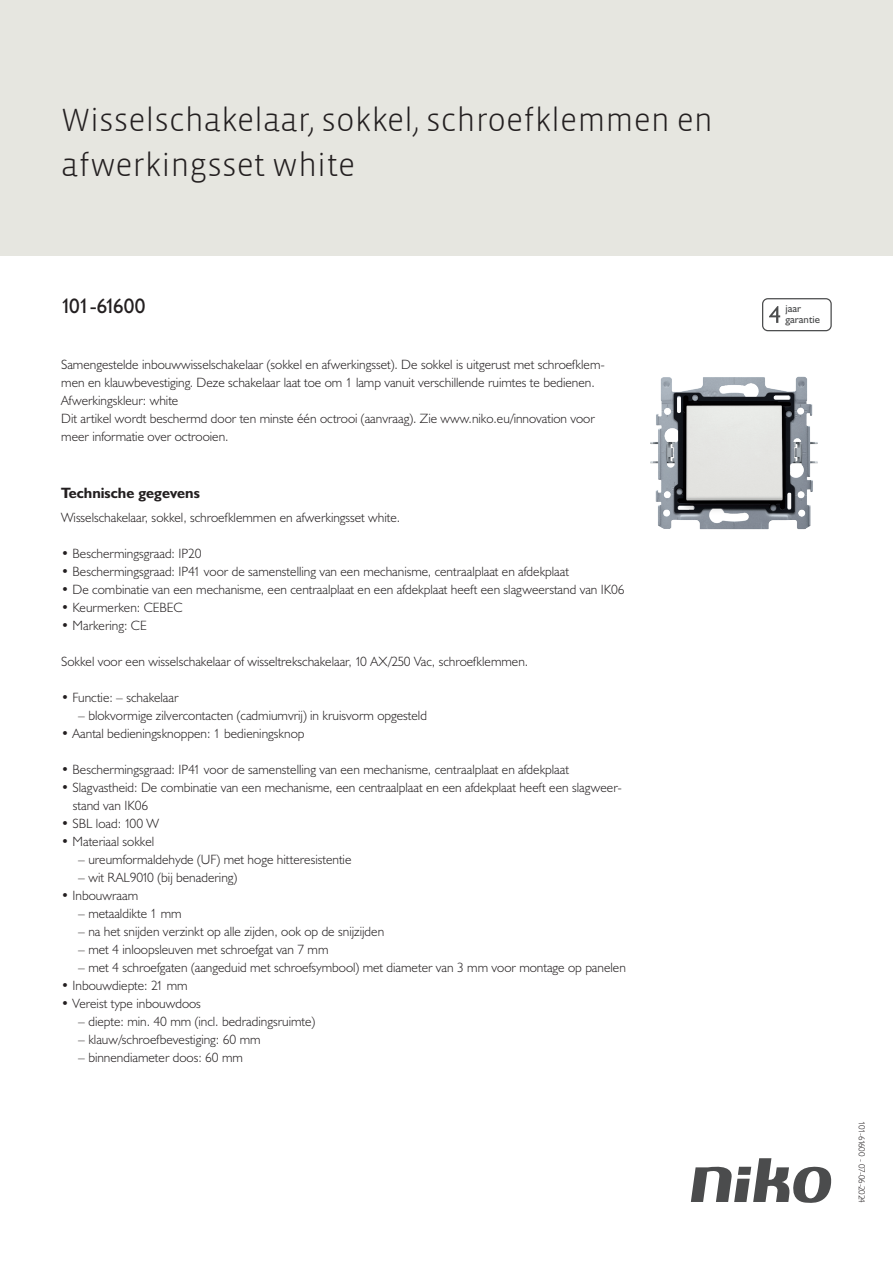
<style>
.page{position:relative;width:893px;height:1263px;background:#fff}
.page>*{position:absolute;margin:0;border:0;box-sizing:border-box;transform-origin:0 0}
.Title_datasheets{font:300 33px/45px "Vista Sans";color:#231f20}
.Article_number{font:21px "Humanist 521 BT";letter-spacing:-.07em;color:#231f20}
.Titles_parts{font:700 15px "Humanist 521 BT";color:#231f20}
.USP_Bullets{font:300 13.5px/18px "Humanist 521 BT";color:#231f20}
.USP_Bullets_level_2{font:300 13.5px "Humanist 521 BT";color:#231f20}
.Platte_tekst_CAB{font:300 13.5px/18px "Humanist 521 BT";color:#231f20}
.t1{font:10.8px/10.8px "Humanist 521 BT";color:#4b4c4d}
.Revision{font:300 9px "Humanist 521 BT";letter-spacing:-.05em;color:#231f20}
</style>
<div class="page">
<svg style="left:691px;top:1158px;width:141px;height:45px"></svg>
<div style="left:0;top:0;width:893px;height:255px;background:#e6e6e0"></div>
<svg style="left:762px;top:298px;width:70px;height:33px"></svg>
<img style="left:650px;top:376px;width:168px;height:154px">
<p class="Title_datasheets" style="left:61px;top:98px;width:653px">Wisselschakelaar, sokkel, schroefklemmen en afwerkingsset white</p>
<p class="Article_number" style="left:61px;top:293px;width:86px">101-61600</p>
<p class="t1" style="left:785px;top:303px;width:36px">jaar garantie</p>
<p class="Platte_tekst_CAB" style="left:61px;top:355px;width:545px">Samengestelde inbouwwisselschakelaar (sokkel en afwerkingsset). De sokkel is uitgerust met schroefklem&shy;men en klauwbevestiging. Deze schakelaar laat toe om 1 lamp vanuit verschillende ruimtes te bedienen.<br>Afwerkingskleur: white<br>Dit artikel wordt beschermd door ten minste één octrooi (aanvraag). Zie www.niko.eu/innovation voor meer informatie over octrooien.</p>
<p class="Titles_parts" style="left:61px;top:483px;width:140px">Technische gegevens</p>
<p class="Platte_tekst_CAB" style="left:61px;top:508px;width:340px">Wisselschakelaar, sokkel, schroefklemmen en afwerkingsset white.</p>
<p class="USP_Bullets" style="left:61px;top:544px;width:142px">• Beschermingsgraad: IP20</p>
<p class="USP_Bullets" style="left:61px;top:562px;width:509px">• Beschermingsgraad: IP41 voor de samenstelling van een mechanisme, centraalplaat en afdekplaat</p>
<p class="USP_Bullets" style="left:61px;top:580px;width:565px">• De combinatie van een mechanisme, een centraalplaat en een afdekplaat heeft een slagweerstand van IK06</p>
<p class="USP_Bullets" style="left:61px;top:598px;width:123px">• Keurmerken: CEBEC</p>
<p class="USP_Bullets" style="left:61px;top:616px;width:87px">• Markering: CE</p>
<p class="USP_Bullets" style="left:61px;top:652px;width:469px">Sokkel voor een wisselschakelaar of wisseltrekschakelaar, 10 AX/250 Vac, schroefklemmen.</p>
<p class="USP_Bullets" style="left:61px;top:688px;width:119px">• Functie: – schakelaar</p>
<p class="USP_Bullets_level_2" style="left:78px;top:707px;width:350px">– blokvormige zilvercontacten (cadmiumvrij) in kruisvorm opgesteld</p>
<p class="USP_Bullets" style="left:61px;top:724px;width:245px">• Aantal bedieningsknoppen: 1 bedieningsknop</p>
<p class="USP_Bullets" style="left:61px;top:760px;width:509px">• Beschermingsgraad: IP41 voor de samenstelling van een mechanisme, centraalplaat en afdekplaat</p>
<p class="USP_Bullets" style="left:73px;top:778px;width:550px;text-indent:-12px">• Slagvastheid: De combinatie van een mechanisme, een centraalplaat en een afdekplaat heeft een slagweer&shy;stand van IK06</p>
<p class="USP_Bullets" style="left:61px;top:814px;width:99px">• SBL load: 100 W</p>
<p class="USP_Bullets" style="left:61px;top:832px;width:95px">• Materiaal sokkel</p>
<p class="USP_Bullets_level_2" style="left:78px;top:851px;width:275px">– ureumformaldehyde (UF) met hoge hitteresistentie</p>
<p class="USP_Bullets_level_2" style="left:78px;top:869px;width:161px">– wit RAL9010 (bij benadering)</p>
<p class="USP_Bullets" style="left:61px;top:886px;width:78px">• Inbouwraam</p>
<p class="USP_Bullets_level_2" style="left:78px;top:905px;width:105px">– metaaldikte 1 mm</p>
<p class="USP_Bullets_level_2" style="left:78px;top:923px;width:307px">– na het snijden verzinkt op alle zijden, ook op de snijzijden</p>
<p class="USP_Bullets_level_2" style="left:78px;top:941px;width:252px">– met 4 inloopsleuven met schroefgat van 7 mm</p>
<p class="USP_Bullets_level_2" style="left:78px;top:959px;width:549px">– met 4 schroefgaten (aangeduid met schroefsymbool) met diameter van 3 mm voor montage op panelen</p>
<p class="USP_Bullets" style="left:61px;top:976px;width:128px">• Inbouwdiepte: 21 mm</p>
<p class="USP_Bullets" style="left:61px;top:994px;width:141px">• Vereist type inbouwdoos</p>
<p class="USP_Bullets_level_2" style="left:78px;top:1013px;width:239px">– diepte: min. 40 mm (incl. bedradingsruimte)</p>
<p class="USP_Bullets_level_2" style="left:78px;top:1031px;width:184px">– klauw/schroefbevestiging: 60 mm</p>
<p class="USP_Bullets_level_2" style="left:78px;top:1049px;width:166px">– binnendiameter doos: 60 mm</p>
<p class="Revision" style="left:868px;top:1121px;width:83px;rotate:90deg">101-61600 - 07-06-2024</p>
</div>
